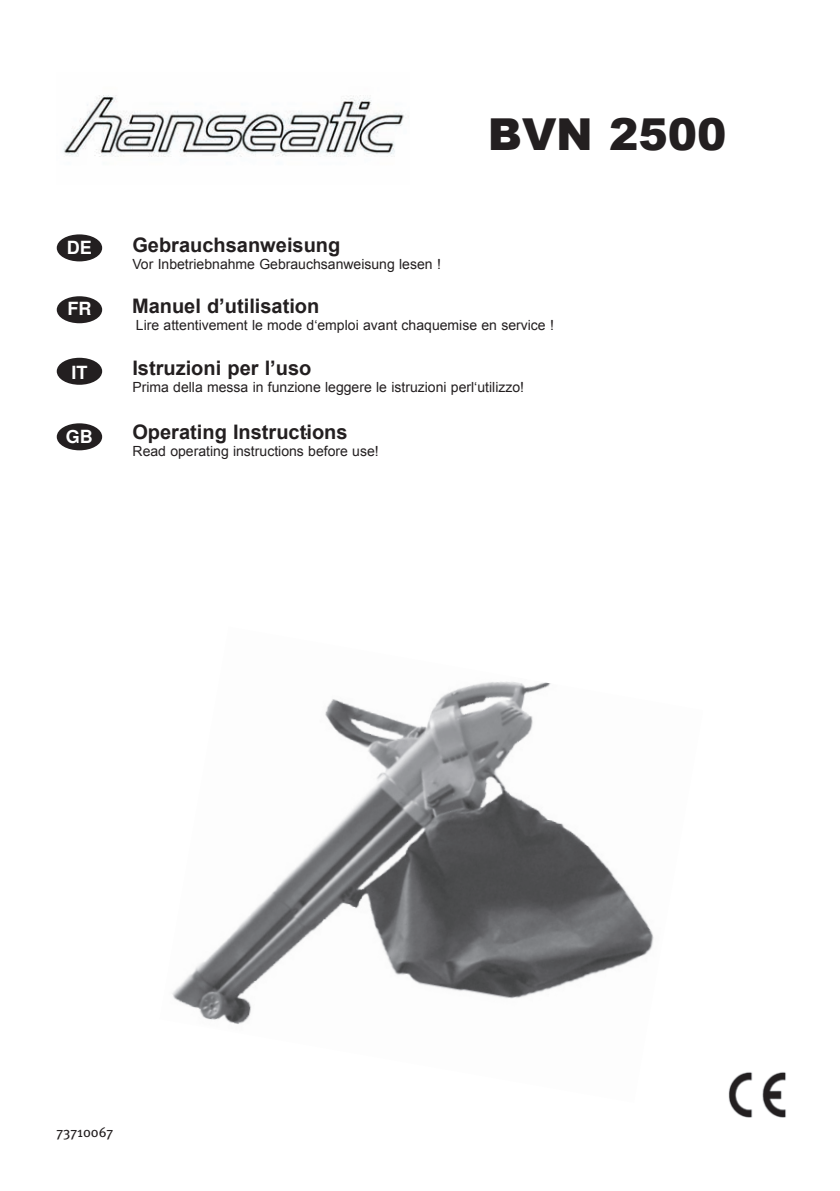
<style>
.page{position:relative;width:840px;height:1191px;background:#fff}
.page>*{position:absolute;margin:0;border:0;box-sizing:border-box;transform-origin:0 0}
.t1{font:900 44px "Arial";color:#231f20}
.t2{font:700 20px "Arial";color:#231f20}
.t3{font:700 18px "Nimbus Sans L";color:#fff}
.t4{font:14px "Arial";color:#231f20}
.t5{font:14px "Meta";color:#231f20}
</style>
<div class="page">
<img style="left:172px;top:681px;width:482px;height:343px">
<img style="left:728px;top:1072px;width:58px;height:45px">
<img style="left:63px;top:95px;width:346px;height:62px">
<div style="left:58px;top:235px;width:43px;height:25px;background:#231f20;border-radius:50%"></div>
<div style="left:57px;top:234px;width:45px;height:27px;border:2px solid #231f20;border-radius:50%"></div>
<div style="left:58px;top:297px;width:43px;height:25px;background:#231f20;border-radius:50%"></div>
<div style="left:57px;top:296px;width:45px;height:27px;border:2px solid #231f20;border-radius:50%"></div>
<div style="left:58px;top:359px;width:43px;height:25px;background:#231f20;border-radius:50%"></div>
<div style="left:57px;top:358px;width:45px;height:27px;border:2px solid #231f20;border-radius:50%"></div>
<div style="left:58px;top:424px;width:43px;height:25px;background:#231f20;border-radius:50%"></div>
<div style="left:57px;top:423px;width:45px;height:27px;border:2px solid #231f20;border-radius:50%"></div>
<h1 class="t1" style="left:487px;top:102px;width:240px">BVN 2500</h1>
<p class="t3" style="left:67px;top:237px;width:27px">DE</p>
<h2 class="t2" style="left:132px;top:232px;width:209px">Gebrauchsanweisung</h2>
<p class="t4" style="left:132px;top:255px;width:310px">Vor Inbetriebnahme Gebrauchsanweisung lesen !</p>
<p class="t3" style="left:67px;top:298px;width:25px">FR</p>
<h2 class="t2" style="left:132px;top:293px;width:189px">Manuel d’utilisation</h2>
<p class="t4" style="left:136px;top:315px;width:419px">Lire attentivement le mode d‘emploi avant chaquemise en service !</p>
<p class="t3" style="left:71px;top:362px;width:18px">IT</p>
<h2 class="t2" style="left:132px;top:355px;width:180px">Istruzioni per l’uso</h2>
<p class="t4" style="left:132px;top:378px;width:393px">Prima della messa in funzione leggere le istruzioni perl‘utilizzo!</p>
<p class="t3" style="left:66px;top:426px;width:28px">GB</p>
<h2 class="t2" style="left:132px;top:418px;width:217px">Operating Instructions</h2>
<p class="t4" style="left:132px;top:441px;width:247px">Read operating instructions before use!</p>
<p class="t5" style="left:56px;top:1123px;width:58px">73710067</p>
</div>
